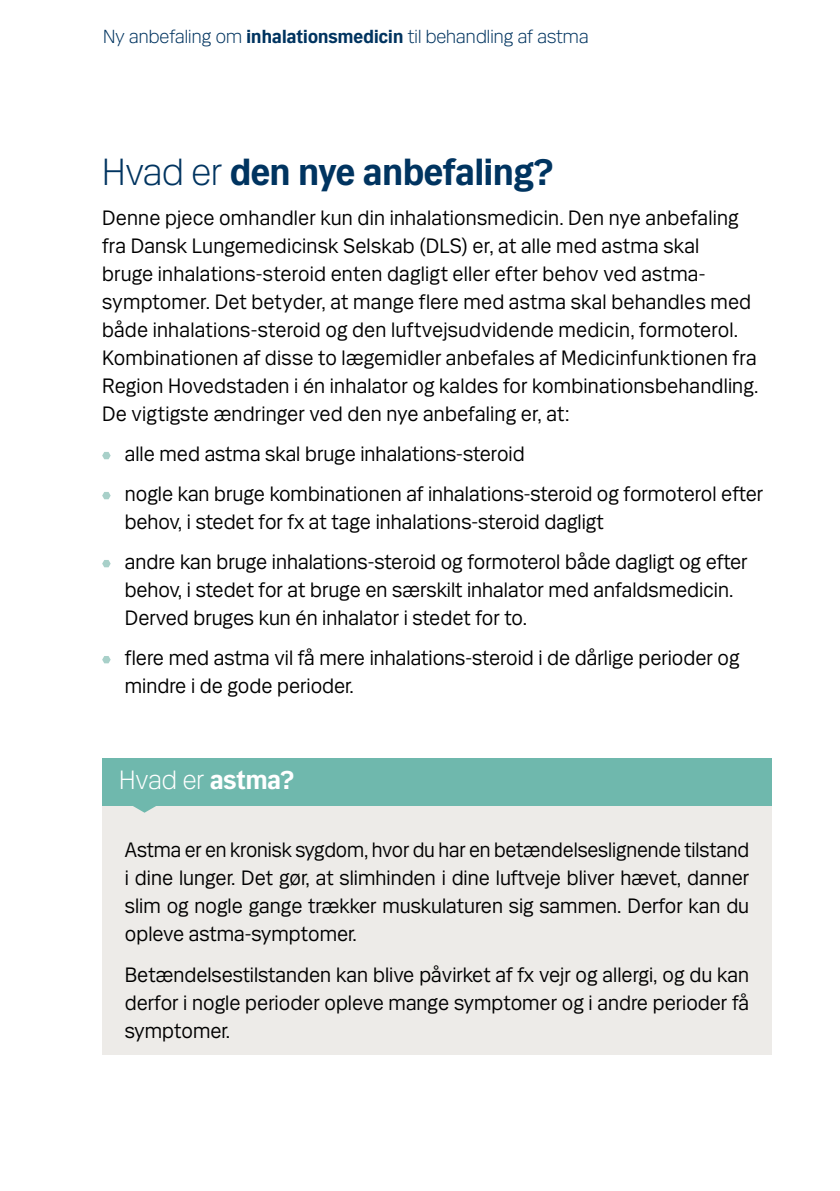
<style>
.page{position:relative;width:840px;height:1191px;background:#fff}
.page>*{position:absolute;margin:0;border:0;box-sizing:border-box;transform-origin:0 0}
.t1{font:700 40px "Mari";letter-spacing:-.005em;color:#003460}
.Head_shading{font:300 28px "Mari";color:#fff}
.Beige{font:22px/28px "Mari";color:#000}
.t2{font:300 20px "Mari";letter-spacing:.005em;color:#003460}
.s1{font-weight:700}
.s2{font-weight:300}
</style>
<div class="page">
<div style="left:102px;top:758px;width:669px;height:47px;background:#6fb8ad"></div>
<div style="left:102px;top:806px;width:669px;height:153px;background:#edebe8"></div>
<div style="left:102px;top:930px;width:669px;height:125px;background:#edebe8"></div>
<svg style="left:102px;top:452px;width:9px;height:7px"></svg>
<svg style="left:102px;top:492px;width:9px;height:7px"></svg>
<svg style="left:102px;top:560px;width:9px;height:7px"></svg>
<svg style="left:102px;top:656px;width:9px;height:7px"></svg>
<svg style="left:125px;top:805px;width:39px;height:7px"></svg>
<p class="t2" style="left:103px;top:24px;width:486px">Ny anbefaling om <span class="s1">inhalationsmedicin</span> til behandling af astma</p>
<p class="t1" style="left:102px;top:148px;width:453px"><span class="s2">Hvad er</span> den nye anbefaling?</p>
<p class="Beige" style="left:102px;top:203px;width:657px">Denne pjece omhandler kun din inhalationsmedicin. Den nye anbefaling fra Dansk Lungemedicinsk Selskab (DLS) er, at alle med astma skal<br>bruge inhalations-steroid enten dagligt eller efter behov ved astma&shy;symptomer. Det betyder, at mange flere med astma skal behandles med både inhalations-steroid og den luftvejsudvidende medicin, formoterol.<br>Kombinationen af disse to lægemidler anbefales af Medicinfunktionen fra Region Hovedstaden i én inhalator og kaldes for kombinationsbehandling.<br>De vigtigste ændringer ved den nye anbefaling er, at:</p>
<p class="Beige" style="left:125px;top:439px;width:401px">alle med astma skal bruge inhalations-steroid</p>
<p class="Beige" style="left:125px;top:479px;width:639px">nogle kan bruge kombinationen af inhalations-steroid og formoterol efter behov, i stedet for fx at tage inhalations-steroid dagligt</p>
<p class="Beige" style="left:125px;top:547px;width:624px">andre kan bruge inhalations-steroid og formoterol både dagligt og efter behov, i stedet for at bruge en særskilt inhalator med anfaldsmedicin.<br>Derved bruges kun én inhalator i stedet for to.</p>
<p class="Beige" style="left:125px;top:643px;width:615px">flere med astma vil få mere inhalations-steroid i de dårlige perioder og mindre i de gode perioder.</p>
<p class="Head_shading" style="left:119px;top:763px;width:177px">Hvad er <span class="s1">astma?</span></p>
<p class="Beige" style="left:125px;top:835px;width:625px;text-align:justify">Astma er en kronisk sygdom, hvor du har en betændelseslignende tilstand i dine lunger. Det gør, at slimhinden i dine luftveje bliver hævet, danner slim og nogle gange trækker muskulaturen sig sammen. Derfor kan du opleve astma-symptomer.</p>
<p class="Beige" style="left:125px;top:959px;width:625px;text-align:justify">Betændelsestilstanden kan blive påvirket af fx vejr og allergi, og du kan derfor i nogle perioder opleve mange symptomer og i andre perioder få symptomer.</p>
</div>
